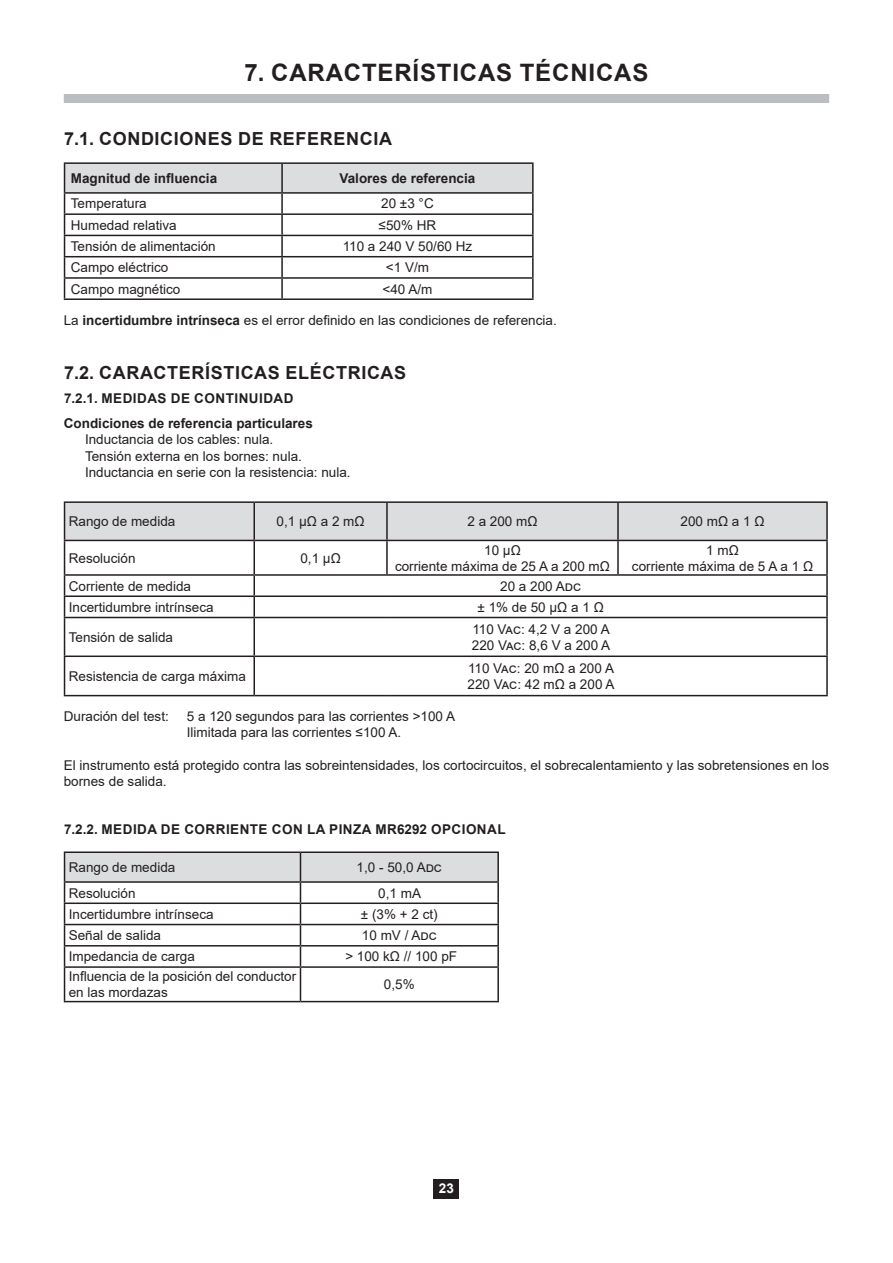
<style>
.page{position:relative;width:893px;height:1263px;background:#fff}
.page>*{position:absolute;margin:0;border:0;box-sizing:border-box;transform-origin:0 0}
.t1{font:700 24px "Arial";letter-spacing:.035em;color:#231f20}
.t2{font:700 18px "Arial";letter-spacing:.035em;color:#231f20}
.t3{font:13.5px/16.2px "Arial";color:#231f20}
.t4{font:700 13.5px/24.8px "Arial";color:#231f20}
.t5{font:700 13.5px "Arial";letter-spacing:.035em;color:#231f20}
.t6{font:700 13.5px "Arial";color:#fff}
.s1{font-weight:700}
</style>
<div class="page">
<div style="left:434px;top:1179px;width:25px;height:19px;background:#231f20"></div>
<div style="left:64px;top:94px;width:765px;height:9px;background:#bcbdc0"></div>
<hr style="left:64px;top:162px;width:218px;height:2px;background:#231f20">
<hr style="left:282px;top:162px;width:252px;height:2px;background:#231f20">
<svg style="left:64px;top:163px;width:470px;height:135px"></svg>
<hr style="left:64px;top:298px;width:218px;height:2px;background:#231f20">
<hr style="left:282px;top:298px;width:252px;height:2px;background:#231f20">
<div style="left:65px;top:503px;width:761px;height:37px;background:#dcdddf"></div>
<hr style="left:64px;top:503px;width:1px;height:37px;background:#231f20">
<hr style="left:253px;top:503px;width:2px;height:37px;background:#231f20">
<hr style="left:386px;top:503px;width:2px;height:37px;background:#231f20">
<hr style="left:617px;top:503px;width:2px;height:37px;background:#231f20">
<hr style="left:826px;top:503px;width:2px;height:37px;background:#231f20">
<hr style="left:64px;top:541px;width:1px;height:33px;background:#231f20">
<hr style="left:253px;top:541px;width:2px;height:33px;background:#231f20">
<hr style="left:386px;top:541px;width:2px;height:33px;background:#231f20">
<hr style="left:617px;top:541px;width:2px;height:33px;background:#231f20">
<hr style="left:826px;top:541px;width:2px;height:33px;background:#231f20">
<hr style="left:64px;top:574px;width:190px;height:2px;background:#231f20">
<hr style="left:254px;top:574px;width:133px;height:2px;background:#231f20">
<svg style="left:253px;top:576px;width:2px;height:19px"></svg>
<hr style="left:387px;top:574px;width:231px;height:2px;background:#231f20">
<hr style="left:618px;top:574px;width:210px;height:2px;background:#231f20">
<svg style="left:826px;top:576px;width:2px;height:19px"></svg>
<hr style="left:64px;top:595px;width:190px;height:2px;background:#231f20">
<svg style="left:64px;top:576px;width:1px;height:41px"></svg>
<hr style="left:254px;top:595px;width:133px;height:2px;background:#231f20">
<hr style="left:253px;top:597px;width:2px;height:20px;background:#231f20">
<hr style="left:387px;top:595px;width:231px;height:2px;background:#231f20">
<hr style="left:618px;top:595px;width:210px;height:2px;background:#231f20">
<hr style="left:826px;top:597px;width:2px;height:20px;background:#231f20">
<hr style="left:64px;top:617px;width:190px;height:1px;background:#231f20">
<hr style="left:64px;top:618px;width:1px;height:37px;background:#231f20">
<hr style="left:254px;top:617px;width:133px;height:1px;background:#231f20">
<hr style="left:253px;top:618px;width:2px;height:37px;background:#231f20">
<hr style="left:387px;top:617px;width:231px;height:1px;background:#231f20">
<hr style="left:618px;top:617px;width:210px;height:1px;background:#231f20">
<hr style="left:826px;top:618px;width:2px;height:37px;background:#231f20">
<hr style="left:64px;top:655px;width:190px;height:2px;background:#231f20">
<hr style="left:64px;top:657px;width:1px;height:38px;background:#231f20">
<hr style="left:254px;top:655px;width:133px;height:2px;background:#231f20">
<hr style="left:253px;top:657px;width:2px;height:38px;background:#231f20">
<hr style="left:387px;top:655px;width:231px;height:2px;background:#231f20">
<hr style="left:618px;top:655px;width:210px;height:2px;background:#231f20">
<hr style="left:826px;top:657px;width:2px;height:38px;background:#231f20">
<hr style="left:64px;top:695px;width:190px;height:1px;background:#231f20">
<hr style="left:254px;top:695px;width:133px;height:1px;background:#231f20">
<hr style="left:387px;top:695px;width:231px;height:1px;background:#231f20">
<hr style="left:618px;top:695px;width:210px;height:1px;background:#231f20">
<hr style="left:64px;top:501px;width:190px;height:2px;background:#231f20">
<hr style="left:64px;top:540px;width:190px;height:1px;background:#231f20">
<hr style="left:254px;top:501px;width:133px;height:2px;background:#231f20">
<hr style="left:387px;top:501px;width:231px;height:2px;background:#231f20">
<hr style="left:618px;top:501px;width:210px;height:2px;background:#231f20">
<hr style="left:254px;top:540px;width:133px;height:1px;background:#231f20">
<hr style="left:387px;top:540px;width:231px;height:1px;background:#231f20">
<hr style="left:618px;top:540px;width:210px;height:1px;background:#231f20">
<hr style="left:64px;top:851px;width:236px;height:2px;background:#231f20">
<hr style="left:64px;top:966px;width:236px;height:2px;background:#231f20">
<hr style="left:64px;top:968px;width:1px;height:33px;background:#231f20">
<hr style="left:64px;top:1001px;width:236px;height:1px;background:#231f20">
<hr style="left:300px;top:851px;width:199px;height:2px;background:#231f20">
<hr style="left:300px;top:966px;width:199px;height:2px;background:#231f20">
<hr style="left:300px;top:968px;width:1px;height:33px;background:#231f20">
<hr style="left:300px;top:1001px;width:199px;height:1px;background:#231f20">
<svg style="left:64px;top:852px;width:435px;height:114px"></svg>
<hr style="left:497px;top:904px;width:2px;height:20px;background:#231f20">
<hr style="left:497px;top:925px;width:2px;height:20px;background:#231f20">
<hr style="left:497px;top:946px;width:2px;height:20px;background:#231f20">
<hr style="left:497px;top:968px;width:2px;height:33px;background:#231f20">
<h1 class="t1" style="left:244px;top:56px;width:405px">7. CARACTERÍSTICAS TÉCNICAS</h1>
<h2 class="t2" style="left:64px;top:126px;width:329px">7.1. CONDICIONES DE REFERENCIA</h2>
<p class="t4" style="left:71px;top:166px;width:148px">Magnitud de influencia</p>
<p class="t4" style="left:340px;top:166px;width:137px">Valores de referencia</p>
<p class="t3" style="left:71px;top:196px;width:77px">Temperatura</p>
<p class="t3" style="left:381px;top:196px;width:54px">20 ±3 °C</p>
<p class="t3" style="left:71px;top:217px;width:107px">Humedad relativa</p>
<p class="t3" style="left:379px;top:217px;width:59px">≤50% HR</p>
<p class="t3" style="left:71px;top:238px;width:146px">Tensión de alimentación</p>
<p class="t3" style="left:343px;top:238px;width:131px">110 a 240 V 50/60 Hz</p>
<p class="t3" style="left:71px;top:259px;width:99px">Campo eléctrico</p>
<p class="t3" style="left:386px;top:259px;width:45px">&lt;1 V/m</p>
<p class="t3" style="left:71px;top:281px;width:111px">Campo magnético</p>
<p class="t3" style="left:382px;top:281px;width:51px">&lt;40 A/m</p>
<p class="t3" style="left:64px;top:312px;width:494px">La <span class="s1">incertidumbre intrínseca</span> es el error definido en las condiciones de referencia.</p>
<h2 class="t2" style="left:64px;top:360px;width:344px">7.2. CARACTERÍSTICAS ELÉCTRICAS</h2>
<p class="t4" style="left:64px;top:386px;width:251px">7.2.1. MEDIDAS DE CONTINUIDAD<br>Condiciones de referencia particulares</p>
<p class="t3" style="left:85px;top:431px;width:267px">Inductancia de los cables: nula.<br>Tensión externa en los bornes: nula.<br>Inductancia en serie con la resistencia: nula.</p>
<p class="t3" style="left:69px;top:513px;width:108px">Rango de medida</p>
<p class="t3" style="left:277px;top:513px;width:90px">0,1 µΩ a 2 mΩ</p>
<p class="t3" style="left:467px;top:513px;width:72px">2 a 200 mΩ</p>
<p class="t3" style="left:680px;top:513px;width:85px">200 mΩ a 1 Ω</p>
<p class="t3" style="left:69px;top:550px;width:68px">Resolución</p>
<p class="t3" style="left:300px;top:550px;width:42px">0,1 µΩ</p>
<p class="t3" style="left:395px;top:542px;width:216px;text-align:center">10 µΩ<br>corriente máxima de 25 A a 200 mΩ</p>
<p class="t3" style="left:632px;top:542px;width:183px;text-align:center">1 mΩ<br>corriente máxima de 5 A a 1 Ω</p>
<p class="t3" style="left:69px;top:578px;width:124px">Corriente de medida</p>
<p class="t3" style="left:500px;top:578px;width:82px">20 a 200 Adc</p>
<p class="t3" style="left:69px;top:599px;width:146px">Incertidumbre intrínseca</p>
<p class="t3" style="left:478px;top:599px;width:128px">± 1% de 50 µΩ a 1 Ω</p>
<p class="t3" style="left:69px;top:629px;width:106px">Tensión de salida</p>
<p class="t3" style="left:472px;top:621px;width:140px">110 Vac: 4,2 V a 200 A<br>220 Vac: 8,6 V a 200 A</p>
<p class="t3" style="left:69px;top:668px;width:179px">Resistencia de carga máxima</p>
<p class="t3" style="left:468px;top:660px;width:148px">110 Vac: 20 mΩ a 200 A<br>220 Vac: 42 mΩ a 200 A</p>
<p class="t3" style="left:64px;top:708px;width:107px">Duración del test:</p>
<p class="t3" style="left:187px;top:708px;width:270px">5 a 120 segundos para las corrientes &gt;100 A<br>Ilimitada para las corrientes ≤100 A.</p>
<p class="t3" style="left:64px;top:757px;width:767px">El instrumento está protegido contra las sobreintensidades, los cortocircuitos, el sobrecalentamiento y las sobretensiones en los bornes de salida.</p>
<p class="t5" style="left:64px;top:820px;width:443px">7.2.2. MEDIDA DE CORRIENTE CON LA PINZA MR6292 OPCIONAL</p>
<p class="t3" style="left:69px;top:859px;width:108px">Rango de medida</p>
<p class="t3" style="left:357px;top:859px;width:87px">1,0 - 50,0 Adc</p>
<p class="t3" style="left:69px;top:885px;width:68px">Resolución</p>
<p class="t3" style="left:378px;top:885px;width:44px">0,1 mA</p>
<p class="t3" style="left:69px;top:906px;width:146px">Incertidumbre intrínseca</p>
<p class="t3" style="left:361px;top:906px;width:78px">± (3% + 2 ct)</p>
<p class="t3" style="left:69px;top:927px;width:94px">Señal de salida</p>
<p class="t3" style="left:362px;top:927px;width:76px">10 mV / Adc</p>
<p class="t3" style="left:69px;top:948px;width:128px">Impedancia de carga</p>
<p class="t3" style="left:345px;top:948px;width:113px">&gt; 100 kΩ // 100 pF</p>
<p class="t3" style="left:69px;top:968px;width:229px">Influencia de la posición del conductor en las mordazas</p>
<p class="t3" style="left:384px;top:976px;width:32px">0,5%</p>
<p class="t6" style="left:439px;top:1179px;width:17px">23</p>
</div>
